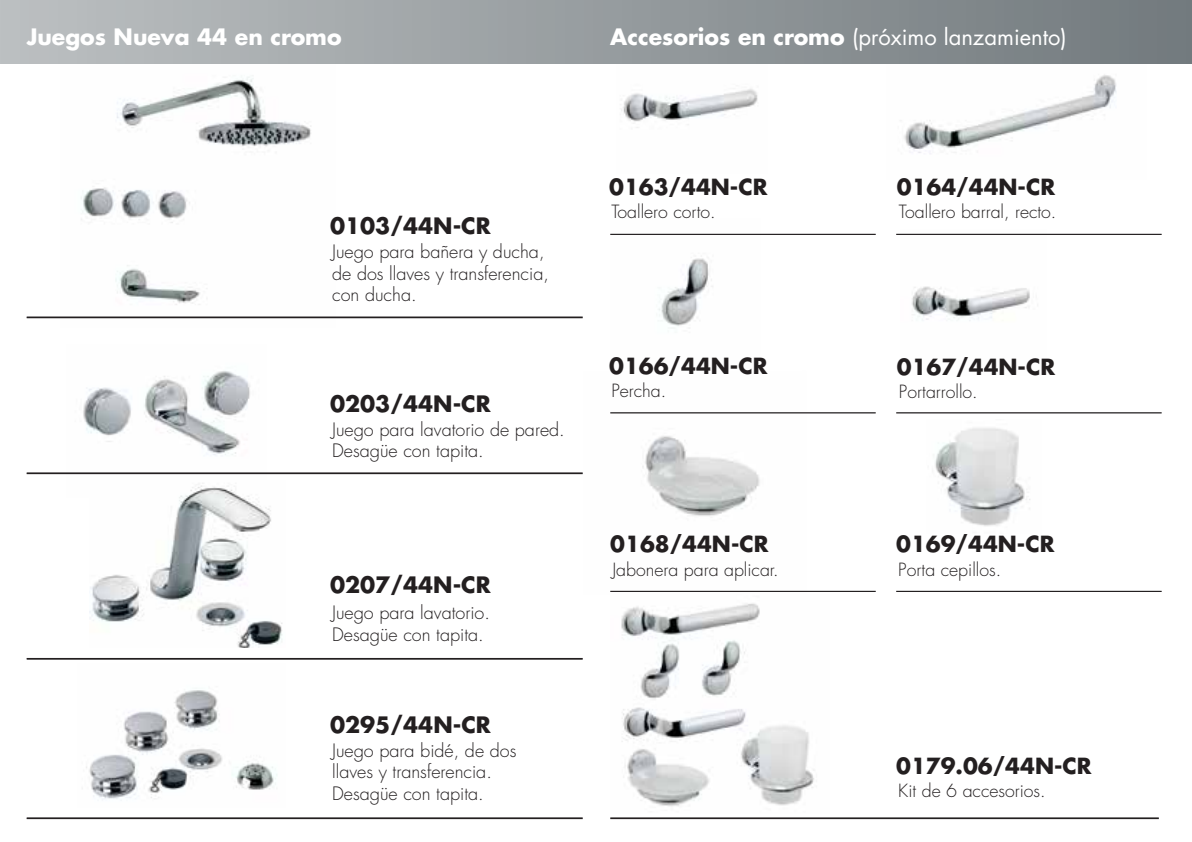
<style>
.page{position:relative;width:1192px;height:842px;background:#fff}
.page>*{position:absolute;margin:0;border:0;box-sizing:border-box;transform-origin:0 0}
.t1{font:700 22px "Futura";color:#231f20}
.t2{font:22px "Futura";color:#fff}
.t3{font:700 22px "Futura";color:#fff}
.t4{font:700 21.6px "Futura";color:#231f20}
.t5{font:300 18px/21.6px "Futura";color:#231f20}
.t6{font:300 17.8px "Futura";color:#231f20}
.s1{font-weight:700}
</style>
<div class="page">
<img style="left:66px;top:371px;width:201px;height:104px">
<img style="left:60px;top:63px;width:276px;height:256px">
<img style="left:86px;top:690px;width:191px;height:111px">
<img style="left:90px;top:483px;width:193px;height:165px">
<hr style="left:27px;top:472px;width:556px;height:2px;background:#231f20">
<hr style="left:27px;top:316px;width:556px;height:2px;background:#231f20">
<hr style="left:27px;top:817px;width:556px;height:2px;background:#231f20">
<hr style="left:27px;top:658px;width:556px;height:2px;background:#231f20">
<img style="left:886px;top:63px;width:261px;height:91px">
<img style="left:610px;top:413px;width:197px;height:178px">
<img style="left:610px;top:233px;width:151px;height:96px">
<img style="left:900px;top:233px;width:146px;height:88px">
<hr style="left:610px;top:591px;width:266px;height:1px;background:#231f20">
<img style="left:935px;top:428px;width:95px;height:98px">
<hr style="left:610px;top:234px;width:266px;height:1px;background:#231f20">
<hr style="left:610px;top:412px;width:266px;height:1px;background:#231f20">
<hr style="left:896px;top:591px;width:266px;height:1px;background:#231f20">
<hr style="left:896px;top:234px;width:266px;height:1px;background:#231f20">
<hr style="left:896px;top:412px;width:266px;height:1px;background:#231f20">
<hr style="left:610px;top:817px;width:549px;height:2px;background:#231f20">
<img style="left:617px;top:63px;width:150px;height:65px">
<img style="left:621px;top:603px;width:193px;height:204px">
<div style="left:0;top:0;width:1192px;height:63px;background:linear-gradient(to right,#bcc0c1,#727a7e)"></div>
<p class="t3" style="left:27px;top:22px;width:316px">Juegos Nueva 44 en cromo</p>
<p class="t2" style="left:610px;top:22px;width:458px"><span class="s1">Accesorios en cromo</span> (próximo lanzamiento)</p>
<p class="t1" style="left:330px;top:211px;width:162px">0103/44N-CR</p>
<p class="t5" style="left:332px;top:241px;width:218px">Juego para bañera y ducha, de dos llaves y transferencia, con ducha.</p>
<p class="t1" style="left:330px;top:388px;width:162px">0203/44N-CR</p>
<p class="t5" style="left:332px;top:418px;width:234px">Juego para lavatorio de pared.<br>Desagüe con tapita.</p>
<p class="t1" style="left:330px;top:569px;width:162px">0207/44N-CR</p>
<p class="t5" style="left:332px;top:602px;width:159px">Juego para lavatorio.<br>Desagüe con tapita.</p>
<p class="t1" style="left:330px;top:709px;width:162px">0295/44N-CR</p>
<p class="t5" style="left:332px;top:740px;width:186px">Juego para bidé, de dos llaves y transferencia.<br>Desagüe con tapita.</p>
<p class="t4" style="left:609px;top:172px;width:160px">0163/44N-CR</p>
<p class="t6" style="left:611px;top:200px;width:106px">Toallero corto.</p>
<p class="t4" style="left:609px;top:351px;width:160px">0166/44N-CR</p>
<p class="t6" style="left:611px;top:379px;width:56px">Percha.</p>
<p class="t4" style="left:610px;top:529px;width:160px">0168/44N-CR</p>
<p class="t6" style="left:612px;top:558px;width:168px">Jabonera para aplicar.</p>
<p class="t4" style="left:897px;top:172px;width:160px">0164/44N-CR</p>
<p class="t6" style="left:899px;top:200px;width:159px">Toallero barral, recto.</p>
<p class="t4" style="left:897px;top:351px;width:160px">0167/44N-CR</p>
<p class="t6" style="left:899px;top:380px;width:80px">Portarrollo.</p>
<p class="t4" style="left:896px;top:529px;width:160px">0169/44N-CR</p>
<p class="t6" style="left:898px;top:558px;width:104px">Porta cepillos.</p>
<p class="t4" style="left:896px;top:751px;width:197px">0179.06/44N-CR</p>
<p class="t6" style="left:898px;top:779px;width:149px">Kit de 6 accesorios.</p>
</div>
